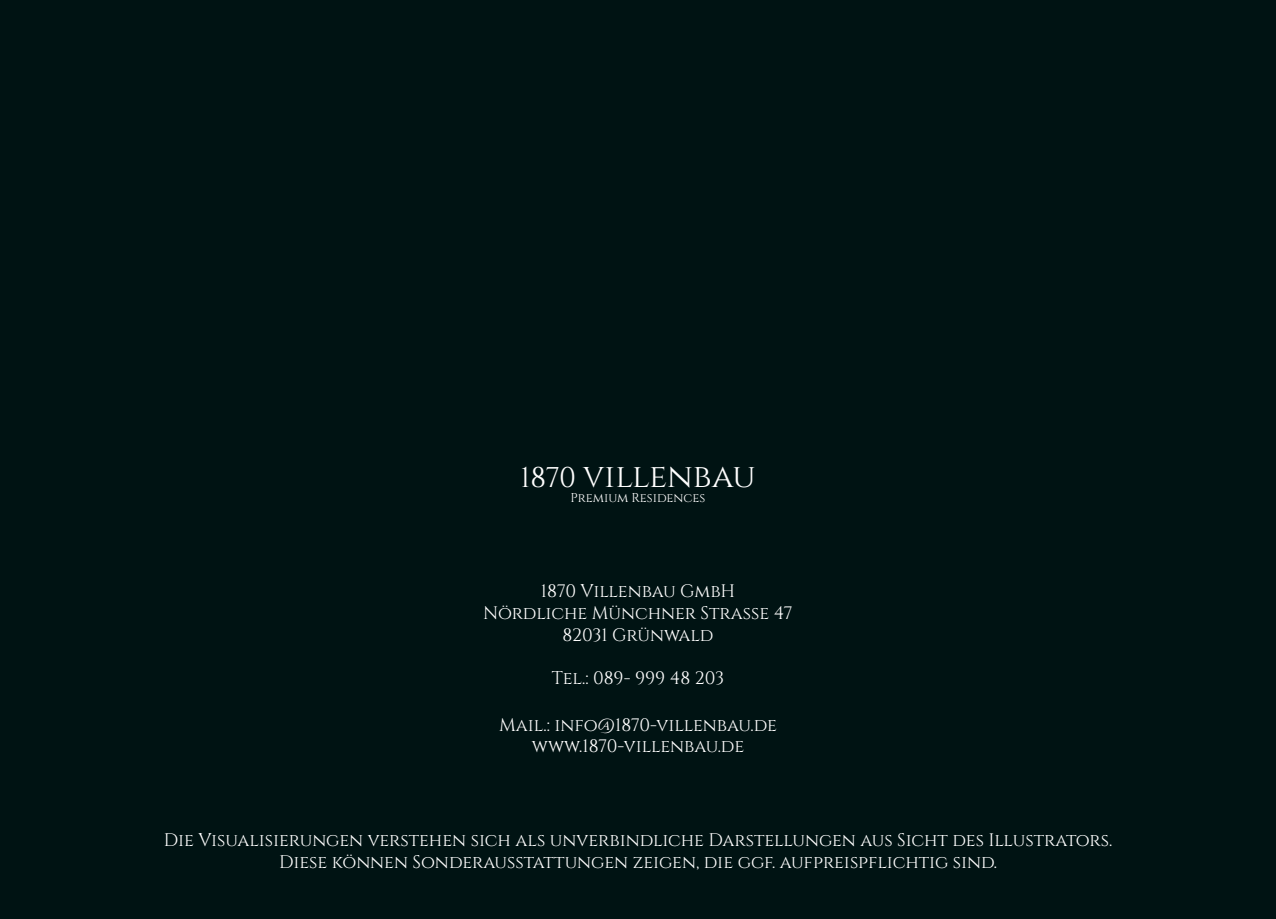
<style>
.page{position:relative;width:1276px;height:919px;background:#fff}
.page>*{position:absolute;margin:0;border:0;box-sizing:border-box;transform-origin:0 0}
.t1{font:33px "Cinzel";color:#fff}
.t2{font:18px/21.6px "Cinzel";color:#fff;text-align:center}
.t3{font:12.75px "Cinzel";color:#fff}
.s1{font-size:28.5px}
</style>
<div class="page">
<div style="left:0;top:0;width:1276px;height:918px;background:#001313"></div>
<h1 class="t1" style="left:520px;top:455px;width:236px"><span class="s1">1870 V</span>illenbau</h1>
<p class="t3" style="left:570px;top:490px;width:136px">Premium Residences</p>
<p class="t2" style="left:483px;top:581px;width:311px">1870 Villenbau GmbH<br>Nördliche Münchner Straße 47<br>82031 Grünwald</p>
<p class="t2" style="left:552px;top:667px;width:174px">Tel.: 089- 999 48 203</p>
<p class="t2" style="left:499px;top:714px;width:279px">Mail.: info@1870-villenbau.de www.1870-villenbau.de</p>
<p class="t2" style="left:164px;top:829px;width:950px">Die Visualisierungen verstehen sich als unverbindliche Darstellungen aus Sicht des Illustrators.<br>Diese können Sonderausstattungen zeigen, die ggf. aufpreispflichtig sind.</p>
</div>
